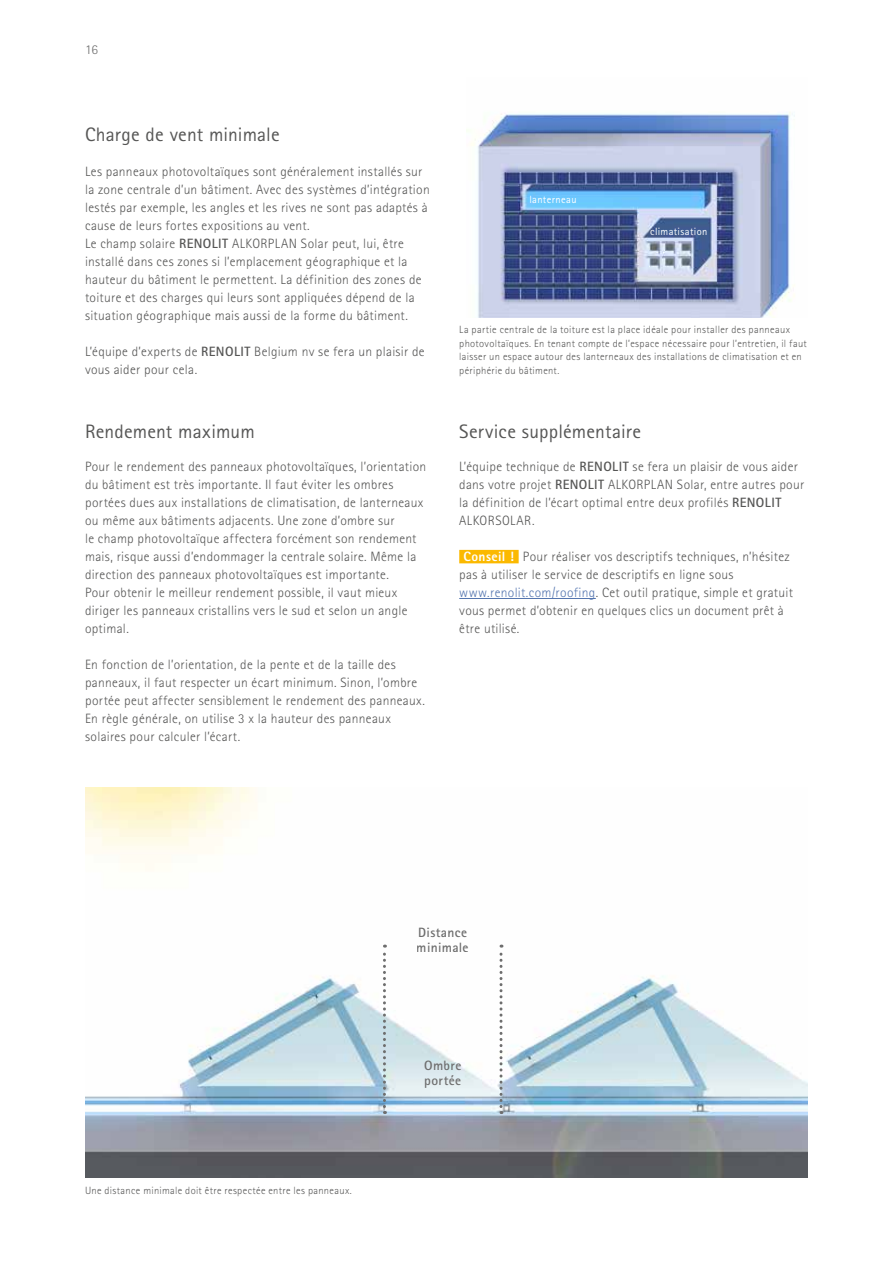
<style>
.page{position:relative;width:893px;height:1263px;background:#fff}
.page>*{position:absolute;margin:0;border:0;box-sizing:border-box;transform-origin:0 0}
.t1{font:19.5px "Rotis Sans Serif Pro";letter-spacing:.005em;color:#565655}
.t2{font:300 13.5px/18px "Rotis Sans Serif Pro";letter-spacing:.025em;color:#565655}
.t3{font:700 13.5px/15px "Rotis Sans Serif Pro";letter-spacing:.025em;color:#6e6e6e}
.t4{font:300 13.5px "Rotis Sans Serif Pro";color:#6e6e6e}
.t5{font:300 10.5px/13.5px "Rotis Sans Serif Pro";letter-spacing:.035em;color:#565655}
.t6{font:10.5px "Rotis Sans Serif Pro";letter-spacing:.03em;color:#fff}
.s1{font-weight:700}
.s2{font-weight:800;color:#fff}
.s3{color:#5475af}
</style>
<div class="page">
<img style="left:85px;top:787px;width:723px;height:391px">
<svg style="left:383px;top:944px;width:3px;height:170px"></svg>
<svg style="left:499px;top:944px;width:3px;height:170px"></svg>
<img style="left:467px;top:112px;width:328px;height:206px">
<div style="left:459px;top:550px;width:60px;height:13px;background:#fbb900"></div>
<hr style="left:459px;top:598px;width:137px;height:1px;background:#5475af">
<p class="t4" style="left:85px;top:42px;width:14px">16</p>
<h1 class="t1" style="left:85px;top:123px;width:196px">Charge de vent minimale</h1>
<p class="t2" style="left:85px;top:163px;width:346px">Les panneaux photovoltaïques sont généralement installés sur la zone centrale d’un bâtiment. Avec des systèmes d’intégration lestés par exemple, les angles et les rives ne sont pas adaptés à cause de leurs fortes expositions au vent.<br>Le champ solaire <span class="s1">RENOLIT</span> ALKORPLAN Solar peut, lui, être installé dans ces zones si l’emplacement géographique et la hauteur du bâtiment le permettent. La définition des zones de toiture et des charges qui leurs sont appliquées dépend de la situation géographique mais aussi de la forme du bâtiment.</p>
<p class="t2" style="left:85px;top:343px;width:341px">L’équipe d’experts de <span class="s1">RENOLIT</span> Belgium nv se fera un plaisir de vous aider pour cela.</p>
<p class="t6" style="left:529px;top:193px;width:49px">lanterneau</p>
<p class="t6" style="left:650px;top:225px;width:59px">climatisation</p>
<p class="t5" style="left:459px;top:323px;width:349px">La partie centrale de la toiture est la place idéale pour installer des panneaux photovoltaïques. En tenant compte de l’espace nécessaire pour l’entretien, il faut laisser un espace autour des lanterneaux des installations de climatisation et en périphérie du bâtiment.</p>
<h1 class="t1" style="left:85px;top:420px;width:171px">Rendement maximum</h1>
<h1 class="t1" style="left:459px;top:420px;width:183px">Service supplémentaire</h1>
<p class="t2" style="left:85px;top:458px;width:343px">Pour le rendement des panneaux photovoltaïques, l’orientation du bâtiment est très importante. Il faut éviter les ombres portées dues aux installations de climatisation, de lanterneaux ou même aux bâtiments adjacents. Une zone d’ombre sur<br>le champ photovoltaïque affectera forcément son rendement mais, risque aussi d’endommager la centrale solaire. Même la direction des panneaux photovoltaïques est importante.<br>Pour obtenir le meilleur rendement possible, il vaut mieux diriger les panneaux cristallins vers le sud et selon un angle optimal.</p>
<p class="t2" style="left:85px;top:656px;width:341px">En fonction de l’orientation, de la pente et de la taille des panneaux, il faut respecter un écart minimum. Sinon, l’ombre portée peut affecter sensiblement le rendement des panneaux.<br>En règle générale, on utilise 3 x la hauteur des panneaux solaires pour calculer l’écart.</p>
<p class="t2" style="left:459px;top:458px;width:347px">L’équipe technique de <span class="s1">RENOLIT</span> se fera un plaisir de vous aider dans votre projet <span class="s1">RENOLIT</span> ALKORPLAN Solar, entre autres pour la définition de l’écart optimal entre deux profilés <span class="s1">RENOLIT </span>ALKORSOLAR.</p>
<p class="t2" style="left:459px;top:548px;width:335px;text-indent:4px"><span class="s2">Conseil !</span> Pour réaliser vos descriptifs techniques, n’hésitez pas à utiliser le service de descriptifs en ligne sous <span class="s3">www.renolit.com/roofing</span>. Cet outil pratique, simple et gratuit vous permet d’obtenir en quelques clics un document prêt à être utilisé.</p>
<p class="t3" style="left:417px;top:924px;width:53px">Distance minimale</p>
<p class="t5" style="left:85px;top:1183px;width:268px">Une distance minimale doit être respectée entre les panneaux.</p>
<p class="t3" style="left:424px;top:1057px;width:39px">Ombre portée</p>
</div>
